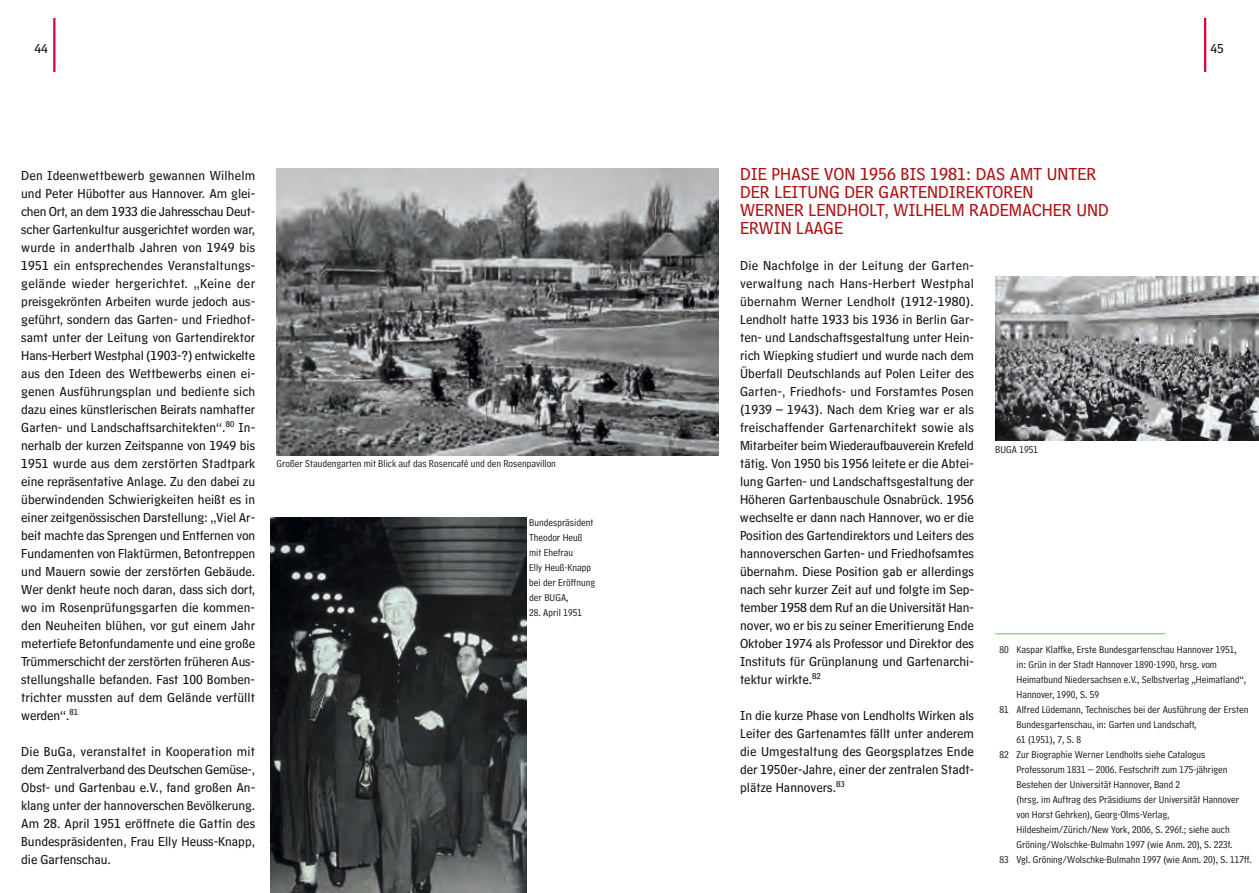
<style>
.page{position:relative;width:1259px;height:893px;background:#fff}
.page>*{position:absolute;margin:0;border:0;box-sizing:border-box;transform-origin:0 0}
.t1{font:18px/18px "HM Text";color:#ac1314}
.t2{font:13.5px/18px "HM Text";color:#141314;text-align:justify}
.t3{font:13.5px "Hannover Millennial Text";color:#141314}
.t4{font:10.5px/15px "HM Comment";color:#141314}
</style>
<div class="page">
<hr style="left:53px;top:18px;width:2px;height:54px;background:#d90037">
<hr style="left:1204px;top:18px;width:2px;height:54px;background:#d90037">
<img style="left:271px;top:517px;width:255px;height:376px">
<img style="left:276px;top:169px;width:443px;height:287px">
<hr style="left:995px;top:633px;width:170px;height:1px;background:#7cce51">
<img style="left:995px;top:276px;width:264px;height:165px">
<p class="t3" style="left:34px;top:41px;width:15px">44</p>
<p class="t3" style="left:1210px;top:41px;width:15px">45</p>
<p class="t2" style="left:21px;top:164px;width:235px">Den Ideenwettbewerb gewannen Wilhelm und Peter Hübotter aus Hannover. Am glei&shy;chen Ort, an dem 1933 die Jahresschau Deut&shy;scher Gartenkultur ausgerichtet worden war, wurde in anderthalb Jahren von 1949 bis 1951 ein entsprechendes Veranstaltungs&shy;gelände wieder hergerichtet. „Keine der preisgekrönten Arbeiten wurde jedoch aus&shy;geführt, sondern das Garten- und Friedhof&shy;samt unter der Leitung von Gartendirektor Hans-Herbert Westphal (1903-?) entwickelte aus den Ideen des Wettbewerbs einen ei&shy;genen Ausführungsplan und bediente sich dazu eines künstlerischen Beirats namhafter Garten- und Landschaftsarchitekten“.<sup>80</sup> In&shy;nerhalb der kurzen Zeitspanne von 1949 bis 1951 wurde aus dem zerstörten Stadtpark eine repräsentative Anlage. Zu den dabei zu überwindenden Schwierigkeiten heißt es in einer zeitgenössischen Darstellung: „Viel Ar&shy;beit machte das Sprengen und Entfernen von Fundamenten von Flaktürmen, Betontreppen und Mauern sowie der zerstörten Gebäude.<br>Wer denkt heute noch daran, dass sich dort, wo im Rosenprüfungsgarten die kommen&shy;den Neuheiten blühen, vor gut einem Jahr metertiefe Betonfundamente und eine große Trümmerschicht der zerstörten früheren Aus&shy;stellungshalle befanden. Fast 100 Bomben&shy;trichter mussten auf dem Gelände verfüllt werden“.<sup>81</sup></p>
<p class="t2" style="left:21px;top:740px;width:235px">Die BuGa, veranstaltet in Kooperation mit dem Zentralverband des Deutschen Gemüse-, Obst- und Gartenbau e.V., fand großen An&shy;klang unter der hannoverschen Bevölkerung.<br>Am 28. April 1951 eröffnete die Gattin des Bundespräsidenten, Frau Elly Heuss-Knapp, die Gartenschau.</p>
<p class="t4" style="left:276px;top:454px;width:281px">Großer Staudengarten mit Blick auf das Rosencafé und den Rosenpavillon</p>
<p class="t4" style="left:529px;top:513px;width:67px">Bundespräsident<br>Theodor Heuß mit Ehefrau<br>Elly Heuß-Knapp bei der Eröffnung der BUGA,</p>
<p class="t4" style="left:529px;top:603px;width:54px">28. April 1951</p>
<h1 class="t1" style="left:740px;top:162px;width:370px">DIE PHASE VON 1956 BIS 1981: DAS AMT UNTER<br>DER LEITUNG DER GARTENDIREKTOREN<br>WERNER LENDHOLT, WILHELM RADEMACHER UND<br>ERWIN LAAGE</h1>
<p class="t2" style="left:740px;top:254px;width:235px">Die Nachfolge in der Leitung der Garten&shy;verwaltung nach Hans-Herbert Westphal übernahm Werner Lendholt (1912-1980).<br>Lendholt hatte 1933 bis 1936 in Berlin Gar&shy;ten- und Landschaftsgestaltung unter Hein&shy;rich Wiepking studiert und wurde nach dem Überfall Deutschlands auf Polen Leiter des Garten-, Friedhofs- und Forstamtes Posen (1939 – 1943). Nach dem Krieg war er als freischaffender Gartenarchitekt sowie als Mitarbeiter beim Wiederaufbauverein Krefeld tätig. Von 1950 bis 1956 leitete er die Abtei&shy;lung Garten- und Landschaftsgestaltung der Höheren Gartenbauschule Osnabrück. 1956 wechselte er dann nach Hannover, wo er die Position des Gartendirektors und Leiters des hannoverschen Garten- und Friedhofsamtes übernahm. Diese Position gab er allerdings nach sehr kurzer Zeit auf und folgte im Sep&shy;tember 1958 dem Ruf an die Universität Han&shy;nover, wo er bis zu seiner Emeritierung Ende Oktober 1974 als Professor und Direktor des Instituts für Grünplanung und Gartenarchi&shy;tektur wirkte.<sup>82</sup></p>
<p class="t2" style="left:740px;top:704px;width:235px">In die kurze Phase von Lendholts Wirken als Leiter des Gartenamtes fällt unter anderem die Umgestaltung des Georgsplatzes Ende der 1950er-Jahre, einer der zentralen Stadt&shy;plätze Hannovers.<sup>83</sup></p>
<p class="t4" style="left:995px;top:440px;width:44px">BUGA 1951</p>
<p class="t4" style="left:999px;top:640px;width:239px">80 Kaspar Klaffke, Erste Bundesgartenschau Hannover 1951,</p>
<p class="t4" style="left:1016px;top:655px;width:202px">in: Grün in der Stadt Hannover 1890-1990, hrsg. vom</p>
<p class="t4" style="left:1016px;top:670px;width:231px">Heimatbund Niedersachsen e.V., Selbstverlag „Heimatland“,</p>
<p class="t4" style="left:1016px;top:685px;width:84px">Hannover, 1990, S. 59</p>
<p class="t4" style="left:999px;top:700px;width:250px">81 Alfred Lüdemann, Technisches bei der Ausführung der Ersten</p>
<p class="t4" style="left:1016px;top:715px;width:181px">Bundesgartenschau, in: Garten und Landschaft,</p>
<p class="t4" style="left:1016px;top:730px;width:66px">61 (1951), 7, S. 8</p>
<p class="t4" style="left:999px;top:745px;width:207px">82 Zur Biographie Werner Lendholts siehe Catalogus</p>
<p class="t4" style="left:1016px;top:760px;width:212px">Professorum 1831 – 2006. Festschrift zum 175-jährigen</p>
<p class="t4" style="left:1016px;top:775px;width:165px">Bestehen der Universität Hannover, Band 2</p>
<p class="t4" style="left:1016px;top:790px;width:224px">(hrsg. im Auftrag des Präsidiums der Universität Hannover</p>
<p class="t4" style="left:1016px;top:805px;width:154px">von Horst Gehrken), Georg-Olms-Verlag,</p>
<p class="t4" style="left:1016px;top:820px;width:215px">Hildesheim/Zürich/New York, 2006, S. 296f.; siehe auch</p>
<p class="t4" style="left:1016px;top:835px;width:217px">Gröning/Wolschke-Bulmahn 1997 (wie Anm. 20), S. 223f.</p>
<p class="t4" style="left:999px;top:850px;width:253px">83 Vgl. Gröning/Wolschke-Bulmahn 1997 (wie Anm. 20), S. 117ff.</p>
</div>
